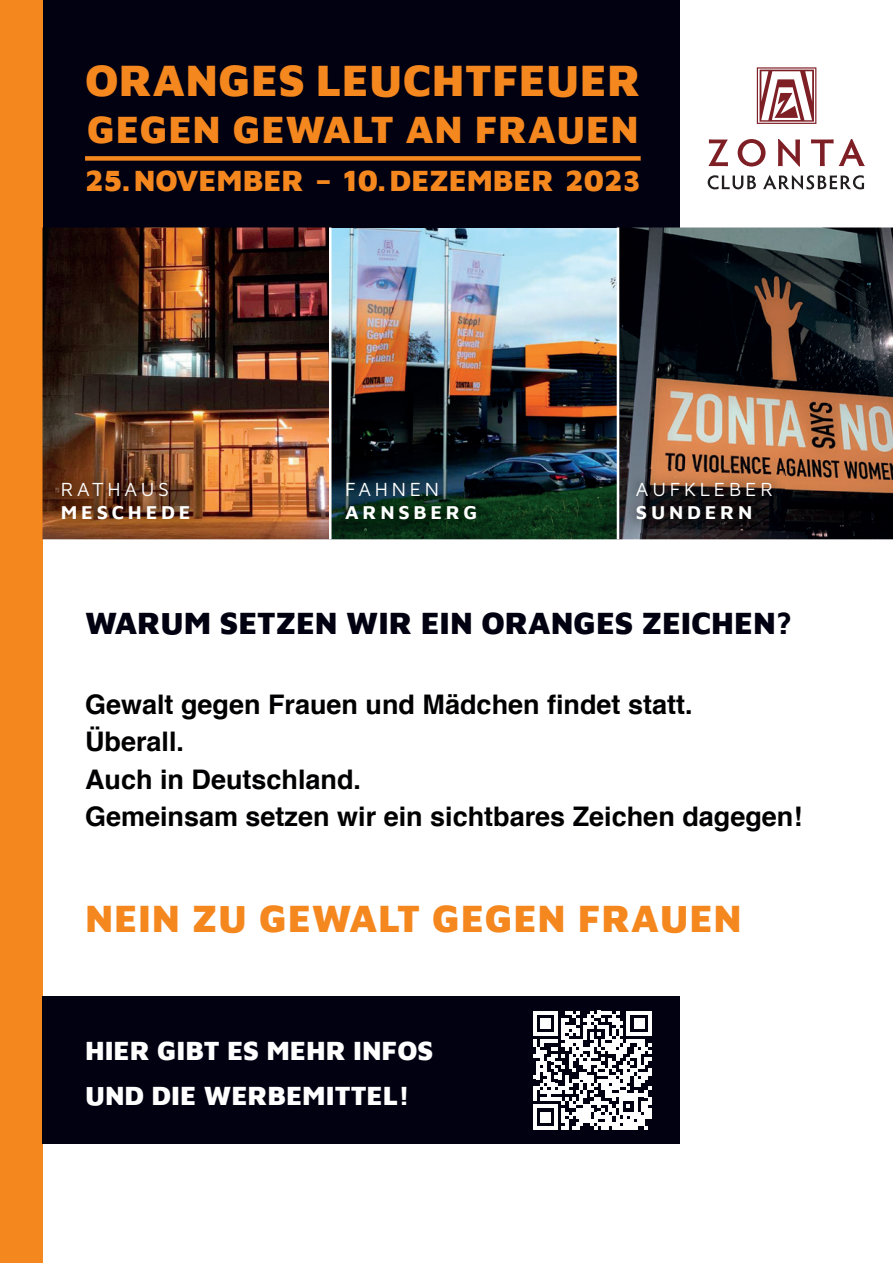
<style>
.page{position:relative;width:893px;height:1263px;background:#fff}
.page>*{position:absolute;margin:0;border:0;box-sizing:border-box;transform-origin:0 0}
.t1{font:900 45px "Maven Pro";letter-spacing:.01em;color:#f5871f}
.t2{font:900 39px "Maven Pro";letter-spacing:.02em;color:#f5871f}
.t3{font:900 31.5px "Maven Pro";color:#010111}
.t4{font:900 30px "Maven Pro";color:#f5871f}
.t5{font:700 27px/37.5px "Helvetica";color:#000002}
.t6{font:900 27px/45px "Maven Pro";color:#fff}
.t7{font:700 19.5px "Maven Pro";letter-spacing:.19em;color:#fff}
.t8{font:19.5px "Maven Pro";letter-spacing:.19em;color:#fff}
</style>
<div class="page">
<img style="left:43px;top:227px;width:850px;height:312px">
<div style="left:43px;top:0;width:636px;height:227px;background:#010111"></div>
<div style="left:85px;top:156px;width:556px;height:5px;background:#f5871f"></div>
<div style="left:0;top:0;width:43px;height:1263px;background:#f5871f"></div>
<img style="left:334px;top:470px;width:155px;height:62px">
<img style="left:49px;top:470px;width:153px;height:62px">
<hr style="left:329px;top:227px;width:3px;height:312px;background:#fff">
<hr style="left:617px;top:227px;width:2px;height:312px;background:#fff">
<svg style="left:708px;top:139px;width:20px;height:27px"></svg>
<svg style="left:738px;top:139px;width:27px;height:28px"></svg>
<svg style="left:778px;top:139px;width:22px;height:28px"></svg>
<svg style="left:811px;top:139px;width:54px;height:27px"></svg>
<svg style="left:708px;top:175px;width:48px;height:14px"></svg>
<svg style="left:763px;top:175px;width:101px;height:14px"></svg>
<svg style="left:757px;top:67px;width:59px;height:57px"></svg>
<div style="left:43px;top:996px;width:636px;height:148px;background:#010111"></div>
<svg style="left:533px;top:1011px;width:119px;height:119px"></svg>
<hr style="left:648px;top:1108px;width:4px;height:11px;background:#fff">
<img style="left:624px;top:470px;width:160px;height:62px">
<h1 class="t1" style="left:85px;top:48px;width:557px">ORANGES LEUCHTFEUER</h1>
<h2 class="t2" style="left:87px;top:101px;width:553px">GEGEN GEWALT AN FRAUEN</h2>
<p class="t4" style="left:85px;top:159px;width:557px">25. NOVEMBER – 10. DEZEMBER 2023</p>
<p class="t8" style="left:61px;top:476px;width:110px">RATHAUS</p>
<p class="t7" style="left:61px;top:499px;width:131px">MESCHEDE</p>
<p class="t8" style="left:345px;top:476px;width:95px">FAHNEN</p>
<p class="t7" style="left:345px;top:499px;width:134px">ARNSBERG</p>
<p class="t8" style="left:636px;top:476px;width:138px">AUFKLEBER</p>
<p class="t7" style="left:636px;top:499px;width:118px">SUNDERN</p>
<p class="t3" style="left:85px;top:600px;width:709px">WARUM SETZEN WIR EIN ORANGES ZEICHEN?</p>
<p class="t5" style="left:85px;top:686px;width:719px">Gewalt gegen Frauen und Mädchen findet statt.<br>Überall.<br>Auch in Deutschland.<br>Gemeinsam setzen wir ein sichtbares Zeichen dagegen!</p>
<h2 class="t2" style="left:85px;top:891px;width:658px">NEIN ZU GEWALT GEGEN FRAUEN</h2>
<p class="t6" style="left:85px;top:1026px;width:350px">HIER GIBT ES MEHR INFOS<br>UND DIE WERBEMITTEL!</p>
</div>
